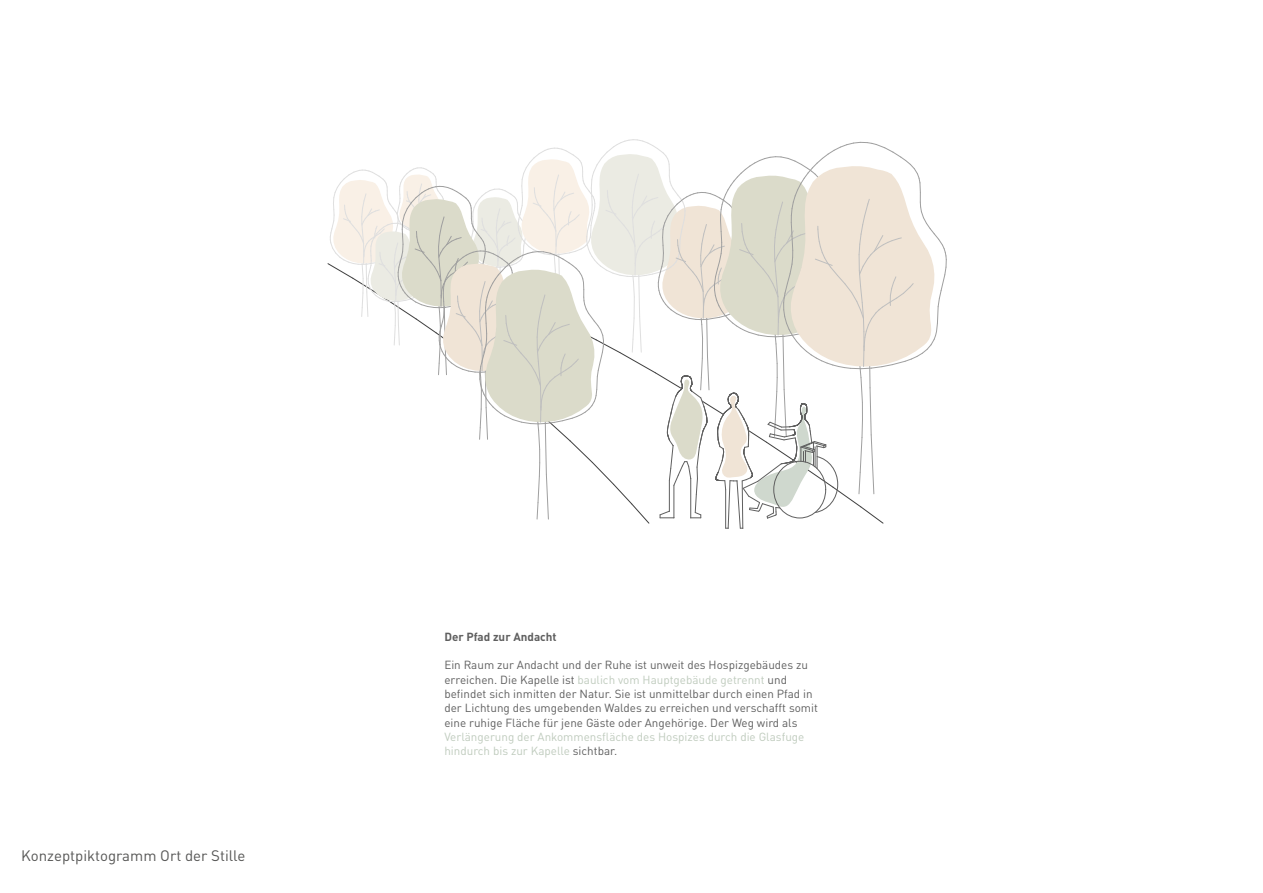
<style>
.page{position:relative;width:1263px;height:893px;background:#fff}
.page>*{position:absolute;margin:0;border:0;box-sizing:border-box;transform-origin:0 0}
.t1{font:15px "DIN Pro";color:#575756}
.t2{font:11.7px/14.4px "DIN Pro";color:#5f5f5f}
.t3{font:11.7px/14.4px "DIN Pro";color:#bfcbbd}
.t4{font:700 11.7px "DIN Pro";color:#5f5f5f}
.s1{color:#bfcbbd}
.s2{color:#5f5f5f}
</style>
<div class="page">
<svg style="left:327px;top:139px;width:620px;height:390px"></svg>
<p class="t1" style="left:21px;top:844px;width:226px">Konzeptpiktogramm Ort der Stille</p>
<p class="t4" style="left:444px;top:632px;width:114px">Der Pfad zur Andacht</p>
<p class="t2" style="left:444px;top:659px;width:375px">Ein Raum zur Andacht und der Ruhe ist unweit des Hospizgebäudes zu erreichen. Die Kapelle ist <span class="s1">baulich vom Hauptgebäude getrennt</span> und befindet sich inmitten der Natur. Sie ist unmittelbar durch einen Pfad in der Lichtung des umgebenden Waldes zu erreichen und verschafft somit eine ruhige Fläche für jene Gäste oder Angehörige. Der Weg wird als</p>
<p class="t3" style="left:444px;top:731px;width:361px">Verlängerung der Ankommensfläche des Hospizes durch die Glasfuge hindurch bis zur Kapelle <span class="s2">sichtbar.</span></p>
</div>
